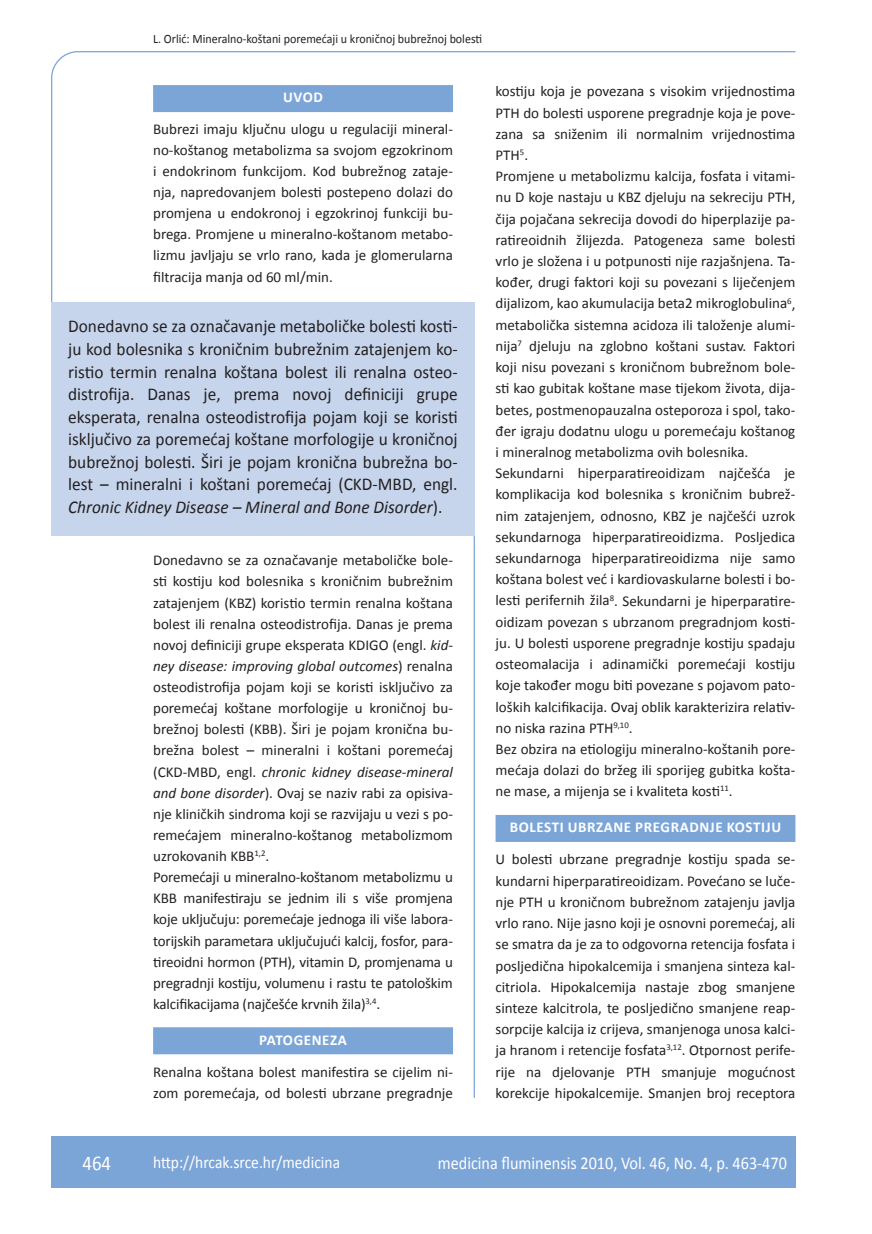
<style>
.page{position:relative;width:872px;height:1234px;background:#fff}
.page>*{position:absolute;margin:0;border:0;box-sizing:border-box;transform-origin:0 0}
.t1{font:21px "Calibri";color:#fff;scale:.9 1}
.t2{font:18px/22.5px "Calibri";color:#231f20;text-align:justify;scale:.96 1}
.t3{font:18px "Calibri";color:#fff;scale:.9 1}
.t4{font:17.25px "Calibri";color:#fff;scale:.9 1}
.t5{font:15px/21.1px "Calibri";color:#231f20}
.t6{font:700 15px "Calibri";letter-spacing:.04em;color:#fff}
.t7{font:12.75px "Calibri";color:#231f20;scale:.94 1}
.s1{font-style:italic}
</style>
<div class="page">
<svg style="left:51px;top:51px;width:745px;height:251px"></svg>
<hr style="left:473px;top:534px;width:2px;height:563px;background:#7ca5d7">
<div style="left:51px;top:1135px;width:744px;height:51px;background:#7ca5d7"></div>
<div style="left:153px;top:85px;width:300px;height:27px;background:#7ca5d7"></div>
<div style="left:495px;top:814px;width:300px;height:27px;background:#7ca5d7"></div>
<div style="left:51px;top:302px;width:424px;height:233px;background:#c6d5ec"></div>
<div style="left:153px;top:1027px;width:300px;height:27px;background:#7ca5d7"></div>
<p class="t7" style="left:153px;top:30px;width:351px">L. Orlić: Mineralno-koštani poremećaji u kroničnoj bubrežnoj bolesti</p>
<p class="t6" style="left:283px;top:88px;width:21px">UVOD</p>
<p class="t5" style="left:153px;top:118px;width:301px;text-align:justify">Bubrezi imaju ključnu ulogu u regulaciji mineral&shy;no-koštanog metabolizma sa svojom egzokrinom i endokrinom funkcijom. Kod bubrežnog zataje&shy;nja, napredovanjem bolesti postepeno dolazi do promjena u endokronoj i egzokrinoj funkciji bu&shy;brega. Promjene u mineralno-koštanom metabo&shy;lizmu javljaju se vrlo rano, kada je glomerularna filtracija manja od 60 ml/min.</p>
<p class="t2" style="left:68px;top:314px;width:407px">Donedavno se za označavanje metaboličke bolesti kosti&shy;ju kod bolesnika s kroničnim bubrežnim zatajenjem ko&shy;ristio termin renalna koštana bolest ili renalna osteo&shy;distrofija. Danas je, prema novoj definiciji grupe eksperata, renalna osteodistrofija pojam koji se koristi isključivo za poremećaj koštane morfologije u kroničnoj bubrežnoj bolesti. Širi je pojam kronična bubrežna bo&shy;lest – mineralni i koštani poremećaj (CKD-MBD, engl.<br><span class="s1">Chronic Kidney Disease – Mineral and Bone Disorder</span>).</p>
<p class="t5" style="left:153px;top:549px;width:301px">Donedavno se za označavanje metaboličke bole&shy;sti kostiju kod bolesnika s kroničnim bubrežnim zatajenjem (KBZ) koristio termin renalna koštana bolest ili renalna osteodistrofija. Danas je prema novoj definiciji grupe eksperata KDIGO (engl. <span class="s1">kid&shy;ney disease: improving global outcomes</span>) renalna osteodistrofija pojam koji se koristi isključivo za poremećaj koštane morfologije u kroničnoj bu&shy;brežnoj bolesti (KBB). Širi je pojam kronična bu&shy;brežna bolest – mineralni i koštani poremećaj (CKD-MBD, engl. <span class="s1">chronic kidney disease-mineral and bone disorder</span>). Ovaj se naziv rabi za opisiva&shy;nje kliničkih sindroma koji se razvijaju u vezi s po&shy;remećajem mineralno-koštanog metabolizmom uzrokovanih KBB<sup>1,2</sup>.<br>Poremećaji u mineralno-koštanom metabolizmu u KBB manifestiraju se jednim ili s više promjena koje uključuju: poremećaje jednoga ili više labora&shy;torijskih parametara uključujući kalcij, fosfor, para&shy;tireoidni hormon (PTH), vitamin D, promjenama u pregradnji kostiju, volumenu i rastu te patološkim kalcifikacijama (najčešće krvnih žila)<sup>3,4</sup>.</p>
<p class="t6" style="left:259px;top:1030px;width:54px">PATOGENEZ</p>
<p class="t6" style="left:338px;top:1030px;width:11px">A</p>
<p class="t5" style="left:153px;top:1060px;width:301px">Renalna koštana bolest manifestira se cijelim ni&shy;zom poremećaja, od bolesti ubrzane pregradnje</p>
<p class="t5" style="left:495px;top:80px;width:301px">kostiju koja je povezana s visokim vrijednostima PTH do bolesti usporene pregradnje koja je pove&shy;zana sa sniženim ili normalnim vrijednostima PTH<sup>5</sup>.<br>Promjene u metabolizmu kalcija, fosfata i vitami&shy;nu D koje nastaju u KBZ djeluju na sekreciju PTH, čija pojačana sekrecija dovodi do hiperplazije pa&shy;ratireoidnih žlijezda. Patogeneza same bolesti vrlo je složena i u potpunosti nije razjašnjena. Ta&shy;kođer, drugi faktori koji su povezani s liječenjem dijalizom, kao akumulacija beta2 mikroglobulina<sup>6</sup>, metabolička sistemna acidoza ili taloženje alumi&shy;nija<sup>7</sup> djeluju na zglobno koštani sustav. Faktori koji nisu povezani s kroničnom bubrežnom bole&shy;sti kao gubitak koštane mase tijekom života, dija&shy;betes, postmenopauzalna osteporoza i spol, tako&shy;đer igraju dodatnu ulogu u poremećaju koštanog i mineralnog metabolizma ovih bolesnika.<br>Sekundarni hiperparatireoidizam najčešća je komplikacija kod bolesnika s kroničnim bubrež&shy;nim zatajenjem, odnosno, KBZ je najčešći uzrok sekundarnoga hiperparatireoidizma. Posljedica sekundarnoga hiperparatireoidizma nije samo koštana bolest već i kardiovaskularne bolesti i bo&shy;lesti perifernih žila<sup>8</sup>. Sekundarni je hiperparatire&shy;oidizam povezan s ubrzanom pregradnjom kosti&shy;ju. U bolesti usporene pregradnje kostiju spadaju osteomalacija i adinamički poremećaji kostiju koje također mogu biti povezane s pojavom pato&shy;loških kalcifikacija. Ovaj oblik karakterizira relativ&shy;no niska razina PTH<sup>9,10</sup>.<br>Bez obzira na etiologiju mineralno-koštanih pore&shy;mećaja dolazi do bržeg ili sporijeg gubitka košta&shy;ne mase, a mijenja se i kvaliteta kosti<sup>11</sup>.</p>
<p class="t6" style="left:510px;top:817px;width:273px">BOLESTI UBRZANE PREGRADNJE KOSTIJU</p>
<p class="t5" style="left:495px;top:848px;width:301px;text-align:justify">U bolesti ubrzane pregradnje kostiju spada se&shy;kundarni hiperparatireoidizam. Povećano se luče&shy;nje PTH u kroničnom bubrežnom zatajenju javlja vrlo rano. Nije jasno koji je osnovni poremećaj, ali se smatra da je za to odgovorna retencija fosfata i posljedična hipokalcemija i smanjena sinteza kal&shy;citriola. Hipokalcemija nastaje zbog smanjene sinteze kalcitrola, te posljedično smanjene reap&shy;sorpcije kalcija iz crijeva, smanjenoga unosa kalci&shy;ja hranom i retencije fosfata<sup>3,12</sup>. Otpornost perife&shy;rije na djelovanje PTH smanjuje mogućnost korekcije hipokalcemije. Smanjen broj receptora</p>
<h1 class="t1" style="left:82px;top:1149px;width:33px">464</h1>
<p class="t4" style="left:153px;top:1150px;width:209px">http://hrcak.srce.hr/medicina</p>
<p class="t3" style="left:438px;top:1151px;width:389px">medicina fluminensis 2010, Vol. 46, No. 4, p. 463-470</p>
</div>
